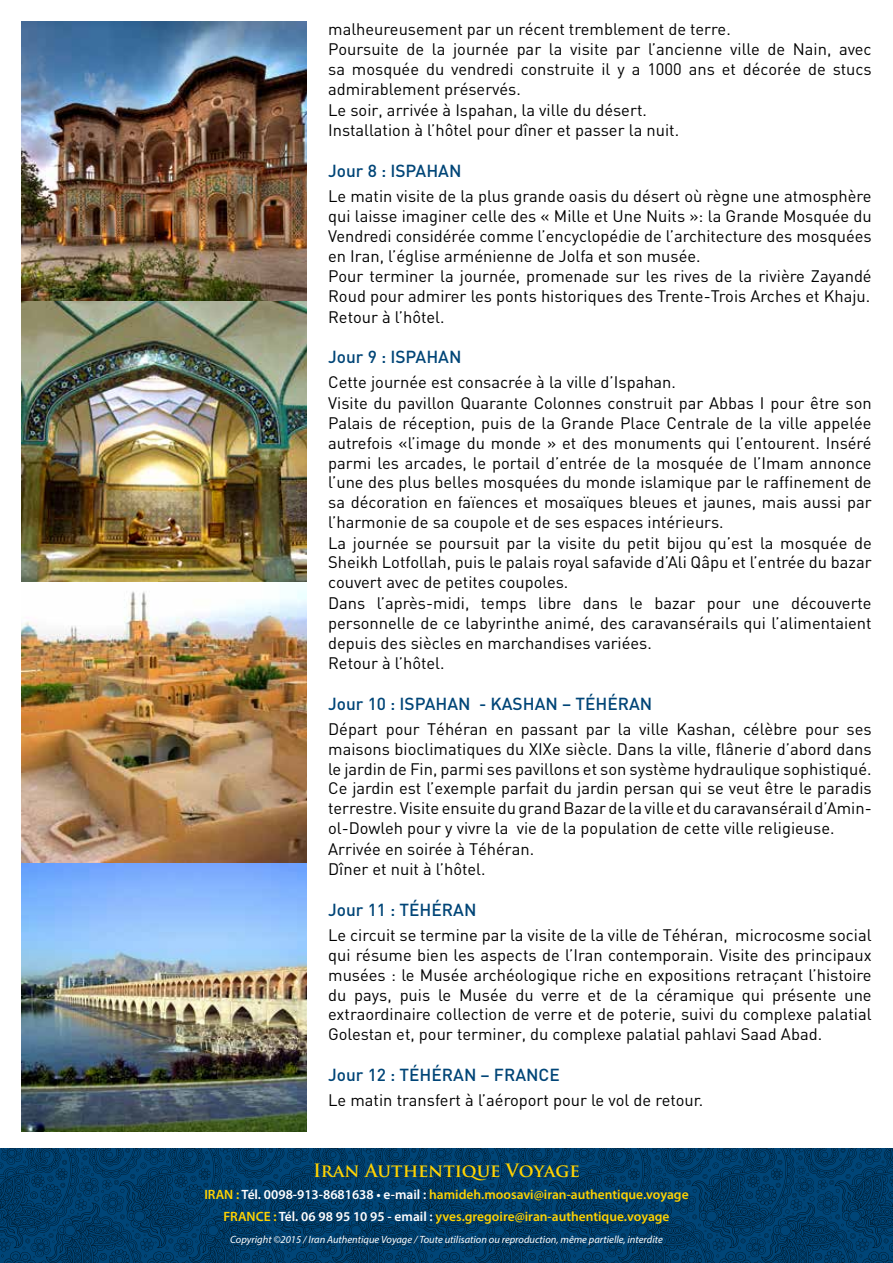
<style>
.page{position:relative;width:893px;height:1263px;background:#fff}
.page>*{position:absolute;margin:0;border:0;box-sizing:border-box;transform-origin:0 0}
.t1{font:700 18px "Trajan Pro";color:#ffd300}
.t2{font:500 17.25px "DIN";color:#004577}
.t3{font:16.5px/20.1px "DIN";color:#000}
.t4{font:600 13.5px/22.2px "Myriad Pro";color:#ffd300;text-align:center}
.t5{font:italic 10.5px "Myriad Pro";color:#fff}
.s1{color:#fff}
</style>
<div class="page">
<svg style="left:0;top:1148px;width:893px;height:115px;background:#003b66"></svg>
<img style="left:22px;top:21px;width:285px;height:1110px">
<p class="t3" style="left:328px;top:18px;width:545px">malheureusement par un récent tremblement de terre.<br>Poursuite de la journée par la visite par l’ancienne ville de Nain, avec sa mosquée du vendredi construite il y a 1000 ans et décorée de stucs admirablement préservés.<br>Le soir, arrivée à Ispahan, la ville du désert.<br>Installation à l’hôtel pour dîner et passer la nuit.</p>
<p class="t2" style="left:328px;top:160px;width:135px">Jour 8 : ISPAHAN</p>
<p class="t3" style="left:328px;top:186px;width:545px">Le matin visite de la plus grande oasis du désert où règne une atmosphère qui laisse imaginer celle des « Mille et Une Nuits »: la Grande Mosquée du Vendredi considérée comme l’encyclopédie de l’architecture des mosquées en Iran, l’église arménienne de Jolfa et son musée.<br>Pour terminer la journée, promenade sur les rives de la rivière Zayandé Roud pour admirer les ponts historiques des Trente-Trois Arches et Khaju.<br>Retour à l’hôtel.</p>
<p class="t2" style="left:328px;top:346px;width:135px">Jour 9 : ISPAHAN</p>
<p class="t3" style="left:328px;top:372px;width:545px">Cette journée est consacrée à la ville d’Ispahan.<br>Visite du pavillon Quarante Colonnes construit par Abbas I pour être son Palais de réception, puis de la Grande Place Centrale de la ville appelée autrefois «l’image du monde » et des monuments qui l’entourent. Inséré parmi les arcades, le portail d’entrée de la mosquée de l’Imam annonce l’une des plus belles mosquées du monde islamique par le raffinement de sa décoration en faïences et mosaïques bleues et jaunes, mais aussi par l’harmonie de sa coupole et de ses espaces intérieurs.<br>La journée se poursuit par la visite du petit bijou qu’est la mosquée de Sheikh Lotfollah, puis le palais royal safavide d’Ali Qâpu et l’entrée du bazar couvert avec de petites coupoles.<br>Dans l’après-midi, temps libre dans le bazar pour une découverte personnelle de ce labyrinthe animé, des caravansérails qui l’alimentaient depuis des siècles en marchandises variées.<br>Retour à l’hôtel.</p>
<p class="t2" style="left:328px;top:692px;width:326px">Jour 10 : ISPAHAN - KASHAN – TÉHÉRAN</p>
<p class="t3" style="left:328px;top:719px;width:545px">Départ pour Téhéran en passant par la ville Kashan, célèbre pour ses maisons bioclimatiques du XIXe siècle. Dans la ville, flânerie d’abord dans le jardin de Fin, parmi ses pavillons et son système hydraulique sophistiqué.<br>Ce jardin est l’exemple parfait du jardin persan qui se veut être le paradis terrestre. Visite ensuite du grand Bazar de la ville et du caravansérail d’Amin&shy;ol-Dowleh pour y vivre la vie de la population de cette ville religieuse.<br>Arrivée en soirée à Téhéran.<br>Dîner et nuit à l’hôtel.</p>
<p class="t2" style="left:328px;top:899px;width:150px">Jour 11 : TÉHÉRAN</p>
<p class="t3" style="left:328px;top:925px;width:545px;text-align:justify">Le circuit se termine par la visite de la ville de Téhéran, microcosme social qui résume bien les aspects de l’Iran contemporain. Visite des principaux musées : le Musée archéologique riche en expositions retraçant l’histoire du pays, puis le Musée du verre et de la céramique qui présente une extraordinaire collection de verre et de poterie, suivi du complexe palatial Golestan et, pour terminer, du complexe palatial pahlavi Saad Abad.</p>
<p class="t2" style="left:328px;top:1063px;width:233px">Jour 12 : TÉHÉRAN – FRANCE</p>
<p class="t3" style="left:328px;top:1090px;width:377px">Le matin transfert à l’aéroport pour le vol de retour.</p>
<p class="t1" style="left:313px;top:1159px;width:268px">Iran Authentique Voyage</p>
<p class="t4" style="left:204px;top:1183px;width:486px">IRAN : <span class="s1">Tél. 0098-913-8681638 • e-mail :</span> hamideh.moosavi@iran-authentique.voyage<br>FRANCE : <span class="s1">Tél. 06 98 95 10 95 - email :</span> yves.gregoire@iran-authentique.voyage</p>
<p class="t5" style="left:230px;top:1233px;width:434px">Copyright ©2015 / Iran Authentique Voyage / Toute utilisation ou reproduction, même partielle, interdite</p>
</div>
